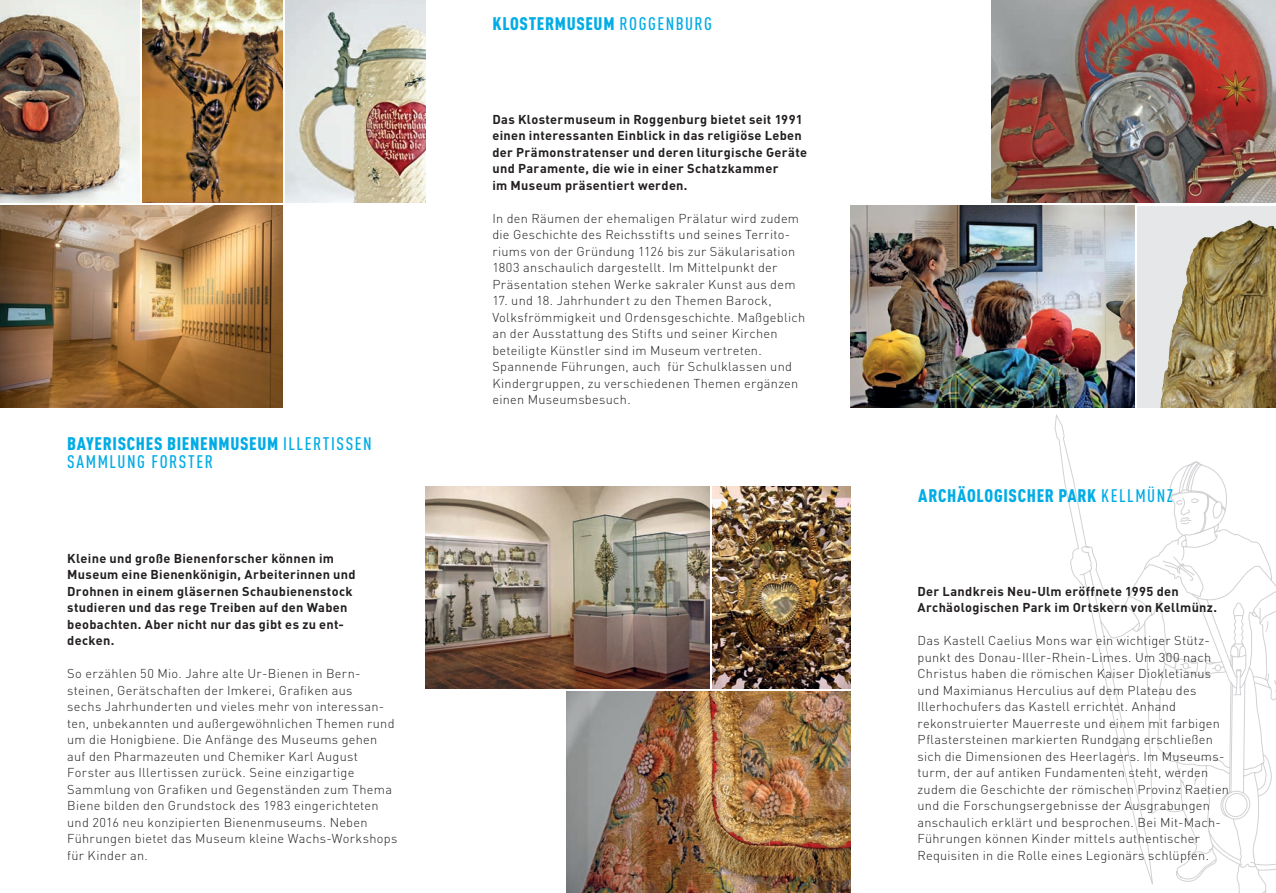
<style>
.page{position:relative;width:1276px;height:893px;background:#fff}
.page>*{position:absolute;margin:0;border:0;box-sizing:border-box;transform-origin:0 0}
.t1{font:900 18px "DIN Cond";letter-spacing:.04em;color:#00ace5}
.t2{font:500 18px/18px "DIN Cond";letter-spacing:.085em;color:#00ace5}
.t3{font:300 12.75px/16.5px "DIN";letter-spacing:.025em;color:#231f20}
.t4{font:700 12.75px/16.5px "DIN";letter-spacing:.025em;color:#231f20}
.s1{font-weight:900}
.s2{font-weight:500}
</style>
<div class="page">
<svg style="left:1054px;top:414px;width:222px;height:479px"></svg>
<img style="left:425px;top:486px;width:284px;height:202px">
<img style="left:567px;top:691px;width:283px;height:202px">
<img style="left:992px;top:0;width:284px;height:203px">
<img style="left:850px;top:206px;width:284px;height:202px">
<div style="left:1137px;top:206px;width:139px;height:202px;background:#e6e7e9"></div>
<img style="left:1160px;top:220px;width:116px;height:188px">
<img style="left:712px;top:486px;width:138px;height:202px">
<img style="left:0;top:206px;width:282px;height:202px">
<img style="left:285px;top:0;width:140px;height:203px">
<img style="left:0;top:0;width:140px;height:203px">
<img style="left:143px;top:0;width:139px;height:203px">
<h1 class="t2" style="left:67px;top:435px;width:306px"><span class="s1">BAYERISCHES BIENENMUSEUM</span> ILLERTISSEN<br>SAMMLUNG FORSTER</h1>
<p class="t4" style="left:67px;top:549px;width:290px">Kleine und große Bienenforscher können im Museum eine Bienenkönigin, Arbeiterinnen und Drohnen in einem gläsernen Schaubienenstock studieren und das rege Treiben auf den Waben beobachten. Aber nicht nur das gibt es zu ent&shy;decken.</p>
<p class="t3" style="left:67px;top:665px;width:332px">So erzählen 50 Mio. Jahre alte Ur-Bienen in Bern&shy;steinen, Gerätschaften der Imkerei, Grafiken aus<br>sechs Jahrhunderten und vieles mehr von interessan&shy;ten, unbekannten und außergewöhnlichen Themen rund um die Honigbiene. Die Anfänge des Museums gehen auf den Pharmazeuten und Chemiker Karl August Forster aus Illertissen zurück. Seine einzigartige Sammlung von Grafiken und Gegenständen zum Thema Biene bilden den Grundstock des 1983 eingerichteten und 2016 neu konzipierten Bienenmuseums. Neben Führungen bietet das Museum kleine Wachs-Workshops für Kinder an.</p>
<h1 class="t1" style="left:492px;top:12px;width:221px">KLOSTERMUSEUM <span class="s2">ROGGENBURG</span></h1>
<p class="t4" style="left:492px;top:110px;width:316px">Das Klostermuseum in Roggenburg bietet seit 1991 einen interessanten Einblick in das religiöse Leben der Prämonstratenser und deren liturgische Geräte und Paramente, die wie in einer Schatzkammer<br>im Museum präsentiert werden.</p>
<p class="t3" style="left:492px;top:209px;width:308px">In den Räumen der ehemaligen Prälatur wird zudem die Geschichte des Reichsstifts und seines Territo&shy;riums von der Gründung 1126 bis zur Säkularisation 1803 anschaulich dargestellt. Im Mittelpunkt der Präsentation stehen Werke sakraler Kunst aus dem</p>
<p class="t3" style="left:492px;top:292px;width:314px">17. und 18. Jahrhundert zu den Themen Barock, Volksfrömmigkeit und Ordensgeschichte. Maßgeblich an der Ausstattung des Stifts und seiner Kirchen beteiligte Künstler sind im Museum vertreten.<br>Spannende Führungen, auch für Schulklassen und Kindergruppen, zu verschiedenen Themen ergänzen einen Museumsbesuch.</p>
<h1 class="t1" style="left:918px;top:484px;width:256px">ARCHÄOLOGISCHER PARK <span class="s2">KELLMÜNZ</span></h1>
<p class="t4" style="left:917px;top:582px;width:301px">Der Landkreis Neu-Ulm eröffnete 1995 den<br>Archäologischen Park im Ortskern von Kellmünz.</p>
<p class="t3" style="left:917px;top:632px;width:313px">Das Kastell Caelius Mons war ein wichtiger Stütz&shy;punkt des Donau-Iller-Rhein-Limes. Um 300 nach Christus haben die römischen Kaiser Diokletianus und Maximianus Herculius auf dem Plateau des Illerhochufers das Kastell errichtet. Anhand rekonstruierter Mauerreste und einem mit farbigen Pflastersteinen markierten Rundgang erschließen sich die Dimensionen des Heerlagers. Im Museums&shy;turm, der auf antiken Fundamenten steht, werden zudem die Geschichte der römischen Provinz Raetien und die Forschungsergebnisse der Ausgrabungen anschaulich erklärt und besprochen. Bei Mit-Mach-Führungen können Kinder mittels authentischer Requisiten in die Rolle eines Legionärs schlüpfen.</p>
</div>
